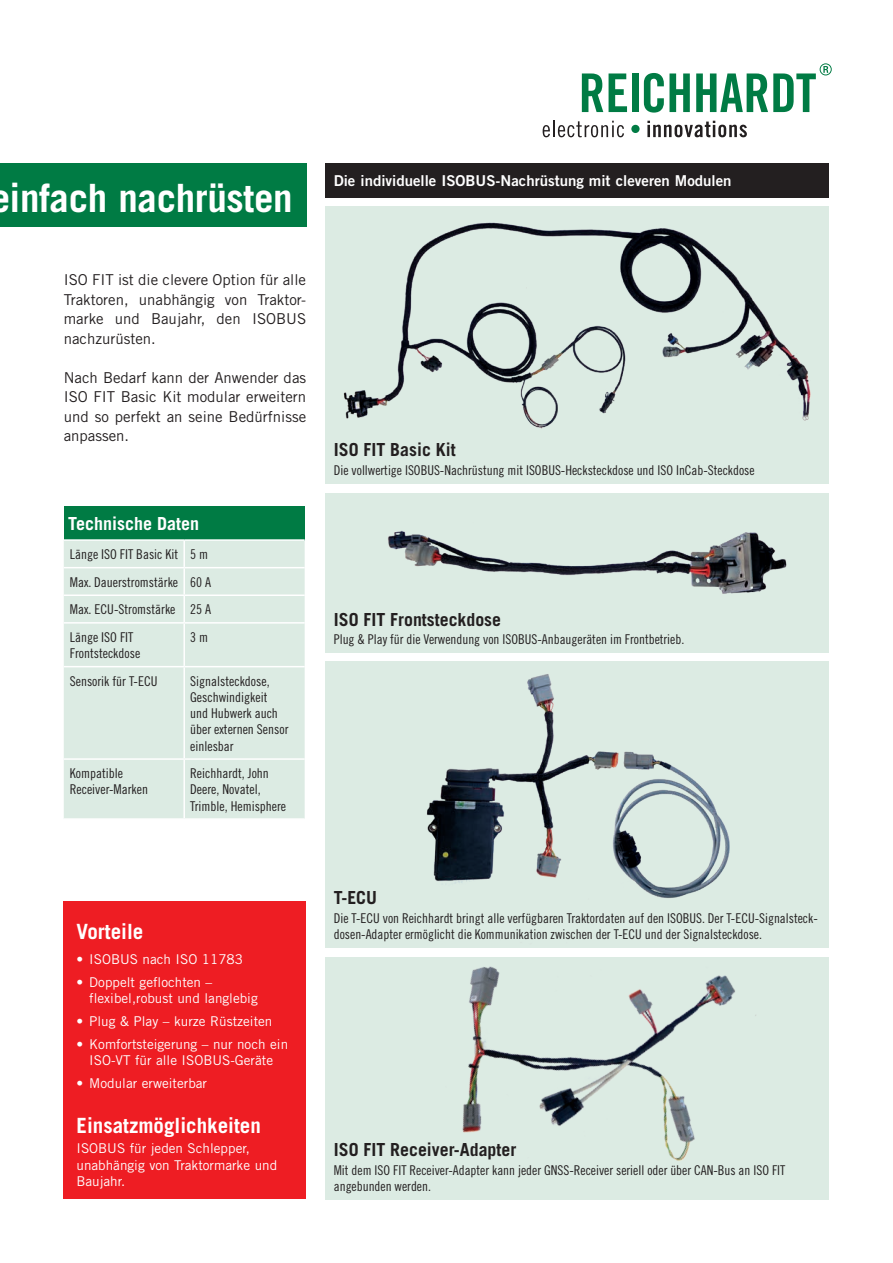
<style>
.page{position:relative;width:893px;height:1263px;background:#fff}
.page>*{position:absolute;margin:0;border:0;box-sizing:border-box;transform-origin:0 0}
.t1{font:700 39px "Trade Gothic LT";letter-spacing:-.01em;color:#fff}
.t2{font:700 21px "Trade Gothic LT";color:#fff}
.t3{font:700 18px "Trade Gothic LT";color:#231f20}
.t4{font:700 18px "Trade Gothic LT";color:#fff}
.t5{font:15px/19.5px "Trade Gothic LT";color:#231f20;text-align:justify}
.t6{font:15px "Trade Gothic LT Bold Two";color:#fff}
.t7{font:13.5px/16.2px "Trade Gothic LT Cond Eighteen";color:#231f20}
.t8{font:13.5px/16.5px "Trade Gothic LT";color:#fff}
</style>
<div class="page">
<svg style="left:543px;top:121px;width:81px;height:16px"></svg>
<div style="left:631px;top:125px;width:9px;height:8px;background:#007b44;border-radius:50%"></div>
<svg style="left:647px;top:121px;width:100px;height:16px"></svg>
<svg style="left:582px;top:73px;width:21px;height:39px"></svg>
<svg style="left:609px;top:73px;width:18px;height:39px"></svg>
<div style="left:632px;top:73px;width:7px;height:39px;background:#007b44"></div>
<svg style="left:644px;top:73px;width:46px;height:40px"></svg>
<svg style="left:696px;top:63px;width:135px;height:49px"></svg>
<div style="left:0;top:163px;width:306px;height:64px;background:#007b44"></div>
<div style="left:64px;top:506px;width:241px;height:34px;background:#007b44"></div>
<div style="left:64px;top:541px;width:241px;height:277px;background:#dcebe3"></div>
<hr style="left:64px;top:539px;width:120px;height:2px;background:#fff">
<hr style="left:184px;top:539px;width:121px;height:2px;background:#fff">
<hr style="left:183px;top:541px;width:2px;height:26px;background:#fff">
<hr style="left:64px;top:567px;width:120px;height:1px;background:#fff">
<hr style="left:184px;top:567px;width:121px;height:1px;background:#fff">
<hr style="left:183px;top:568px;width:2px;height:26px;background:#fff">
<hr style="left:64px;top:594px;width:120px;height:2px;background:#fff">
<hr style="left:184px;top:594px;width:121px;height:2px;background:#fff">
<hr style="left:183px;top:596px;width:2px;height:26px;background:#fff">
<hr style="left:64px;top:622px;width:120px;height:2px;background:#fff">
<hr style="left:184px;top:622px;width:121px;height:2px;background:#fff">
<hr style="left:183px;top:624px;width:2px;height:42px;background:#fff">
<hr style="left:64px;top:666px;width:120px;height:1px;background:#fff">
<hr style="left:184px;top:666px;width:121px;height:1px;background:#fff">
<hr style="left:183px;top:667px;width:2px;height:91px;background:#fff">
<hr style="left:64px;top:758px;width:120px;height:2px;background:#fff">
<hr style="left:184px;top:758px;width:121px;height:2px;background:#fff">
<hr style="left:183px;top:760px;width:2px;height:58px;background:#fff">
<div style="left:64px;top:901px;width:242px;height:298px;background:#ee1d23"></div>
<div style="left:325px;top:206px;width:504px;height:277px;background:#dcebe3"></div>
<div style="left:325px;top:493px;width:504px;height:160px;background:#dcebe3"></div>
<div style="left:325px;top:662px;width:504px;height:286px;background:#dcebe3"></div>
<div style="left:325px;top:957px;width:504px;height:242px;background:#dcebe3"></div>
<div style="left:325px;top:163px;width:504px;height:34px;background:#231f20"></div>
<img style="left:343px;top:222px;width:468px;height:207px">
<img style="left:388px;top:530px;width:399px;height:64px">
<img style="left:427px;top:674px;width:303px;height:188px">
<img style="left:396px;top:862px;width:381px;height:338px">
<h1 class="t1" style="left:-10px;top:174px;width:304px">einfach nachrüsten</h1>
<p class="t5" style="left:64px;top:270px;width:244px">ISO FIT ist die clevere Option für alle Traktoren, unabhängig von Traktor&shy;marke und Baujahr, den ISOBUS nachzurüsten.</p>
<p class="t5" style="left:64px;top:367px;width:244px">Nach Bedarf kann der Anwender das ISO FIT Basic Kit modular erweitern und so perfekt an seine Bedürfnisse anpassen.</p>
<h3 class="t4" style="left:68px;top:512px;width:133px">Technische Daten</h3>
<p class="t7" style="left:70px;top:540px;width:143px;line-height:27.6px">Länge ISO FIT Basic Kit 5 m<br>Max. Dauerstromstärke 60 A<br>Max. ECU-Stromstärke 25 A<br>Länge ISO FIT</p>
<p class="t7" style="left:70px;top:645px;width:72px">Frontsteckdose</p>
<p class="t7" style="left:190px;top:629px;width:19px">3 m</p>
<p class="t7" style="left:70px;top:673px;width:89px">Sensorik für T-ECU</p>
<p class="t7" style="left:190px;top:673px;width:100px">Signalsteckdose,<br>Geschwindigkeit und Hubwerk auch über externen Sensor einlesbar</p>
<p class="t7" style="left:70px;top:765px;width:80px">Kompatible<br>Receiver-Marken</p>
<p class="t7" style="left:190px;top:765px;width:97px">Reichhardt, John<br>Deere, Novatel,<br>Trimble, Hemisphere</p>
<p class="t6" style="left:334px;top:171px;width:399px">Die individuelle ISOBUS-Nachrüstung mit cleveren Modulen</p>
<h3 class="t3" style="left:334px;top:439px;width:123px">ISO FIT Basic Kit</h3>
<p class="t7" style="left:334px;top:462px;width:422px">Die vollwertige ISOBUS-Nachrüstung mit ISOBUS-Hecksteckdose und ISO InCab-Steckdose</p>
<h3 class="t3" style="left:334px;top:608px;width:169px">ISO FIT Frontsteckdose</h3>
<p class="t7" style="left:334px;top:631px;width:352px">Plug &amp; Play für die Verwendung von ISOBUS-Anbaugeräten im Frontbetrieb.</p>
<h2 class="t2" style="left:77px;top:918px;width:68px">Vorteile</h2>
<p class="t8" style="left:77px;top:950px;width:168px">• ISOBUS nach ISO 11783</p>
<p class="t8" style="left:89px;top:973px;width:170px;text-indent:-13px">• Doppelt geflochten – flexibel,robust und langlebig</p>
<p class="t8" style="left:77px;top:1013px;width:197px">• Plug &amp; Play – kurze Rüstzeiten</p>
<p class="t8" style="left:77px;top:1036px;width:213px;text-align:center">• Komfortsteigerung – nur noch ein<br>ISO-VT für alle ISOBUS-Geräte</p>
<p class="t8" style="left:77px;top:1075px;width:132px">• Modular erweiterbar</p>
<h2 class="t2" style="left:77px;top:1112px;width:186px">Einsatzmöglichkeiten</h2>
<p class="t8" style="left:77px;top:1140px;width:202px">ISOBUS für jeden Schlepper, unabhängig von Traktormarke und<br>Baujahr.</p>
<h3 class="t3" style="left:334px;top:887px;width:45px">T-ECU</h3>
<p class="t7" style="left:334px;top:910px;width:485px">Die T-ECU von Reichhardt bringt alle verfügbaren Traktordaten auf den ISOBUS. Der T-ECU-Signalsteck&shy;dosen-Adapter ermöglicht die Kommunikation zwischen der T-ECU und der Signalsteckdose.</p>
<h3 class="t3" style="left:334px;top:1138px;width:184px">ISO FIT Receiver-Adapter</h3>
<p class="t7" style="left:334px;top:1161px;width:453px">Mit dem ISO FIT Receiver-Adapter kann jeder GNSS-Receiver seriell oder über CAN-Bus an ISO FIT angebunden werden.</p>
</div>
